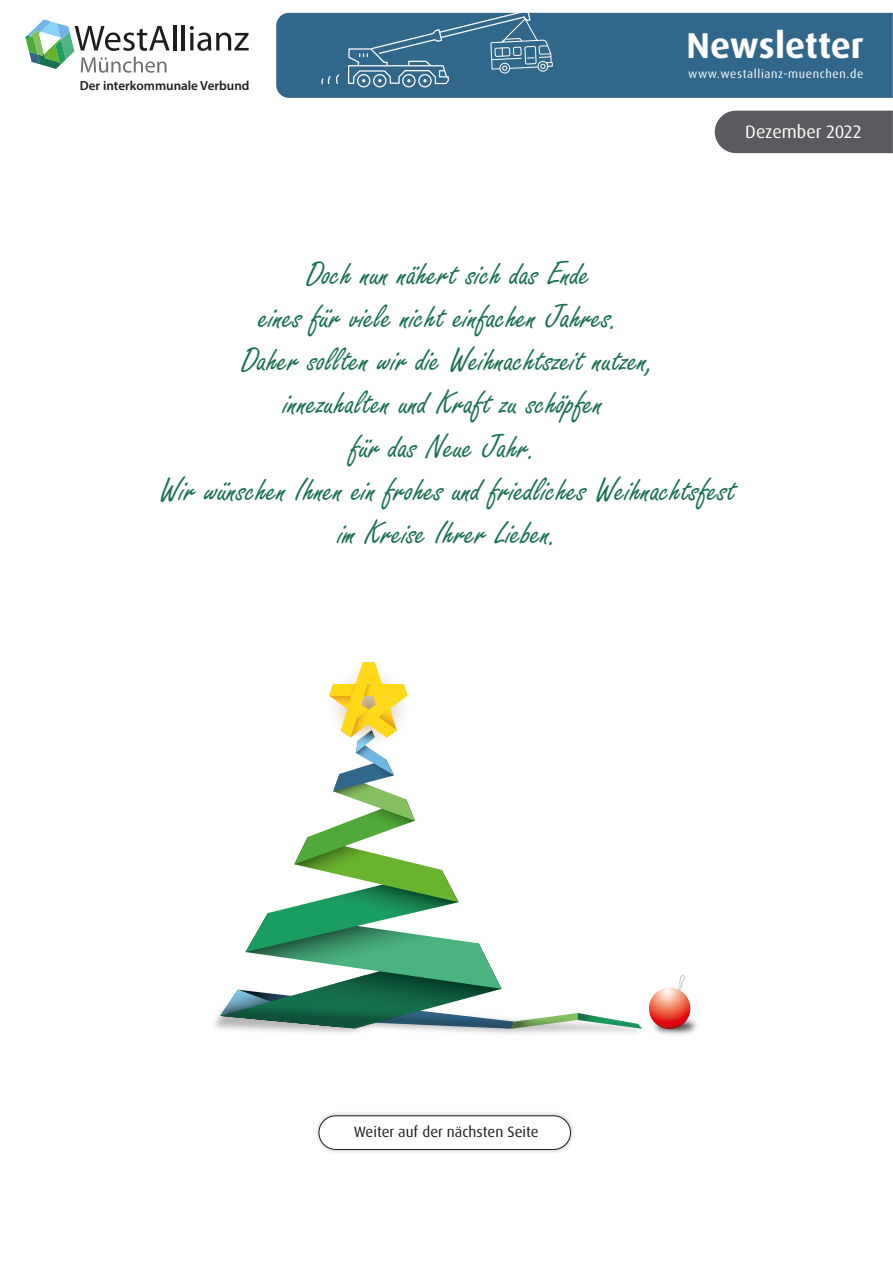
<style>
.page{position:relative;width:893px;height:1263px;background:#fff}
.page>*{position:absolute;margin:0;border:0;box-sizing:border-box;transform-origin:0 0}
.t1{font:36px/43.2px "Freestyle Script";color:#19704d;text-align:center}
.t2{font:700 36px "Dax Pro";color:#fff}
.t3{font:18px "Dax Pro";color:#fff}
.t4{font:15px "Dax Pro";color:#1d1d1b}
.t5{font:600 13.2px "Myriad Pro";color:#1d1d1b}
.t6{font:12px "Dax Pro";letter-spacing:.055em;color:#fff}
</style>
<div class="page">
<div style="left:276px;top:13px;width:617px;height:85px;background:#31678b"></div>
<div style="left:715px;top:111px;width:178px;height:42px;background:#5c5a5e"></div>
<hr style="left:173px;top:25px;width:3px;height:25px;background:#1d1d1b">
<hr style="left:182px;top:25px;width:3px;height:25px;background:#1d1d1b">
<svg style="left:190px;top:26px;width:59px;height:25px"></svg>
<svg style="left:25px;top:19px;width:145px;height:54px"></svg>
<svg style="left:220px;top:663px;width:473px;height:369px"></svg>
<img style="left:317px;top:1113px;width:256px;height:40px">
<div style="left:319px;top:1116px;width:251px;height:33px;background:#fff;border-radius:17px"></div>
<div style="left:319px;top:1115px;width:252px;height:34px;border:1px solid #1d1d1b;border-radius:17px"></div>
<svg style="left:322px;top:73px;width:18px;height:13px"></svg>
<svg style="left:347px;top:12px;width:206px;height:86px;background:#467797"></svg>
<p class="t5" style="left:80px;top:77px;width:171px">Der interkommunale Verbund</p>
<p class="t2" style="left:687px;top:22px;width:179px">Newsletter</p>
<p class="t6" style="left:688px;top:66px;width:177px">www.westallianz-muenchen.de</p>
<p class="t3" style="left:745px;top:120px;width:118px">Dezember 2022</p>
<p class="t1" style="left:160px;top:254px;width:578px">Doch nun nähert sich das Ende<br>eines für viele nicht einfachen Jahres.<br>Daher sollten wir die Weihnachtszeit nutzen,<br>innezuhalten und Kraft zu schöpfen<br>für das Neue Jahr.<br>Wir wünschen Ihnen ein frohes und friedliches Weihnachtsfest im Kreise Ihrer Lieben.</p>
<p class="t4" style="left:354px;top:1122px;width:187px">Weiter auf der nächsten Seite</p>
</div>
